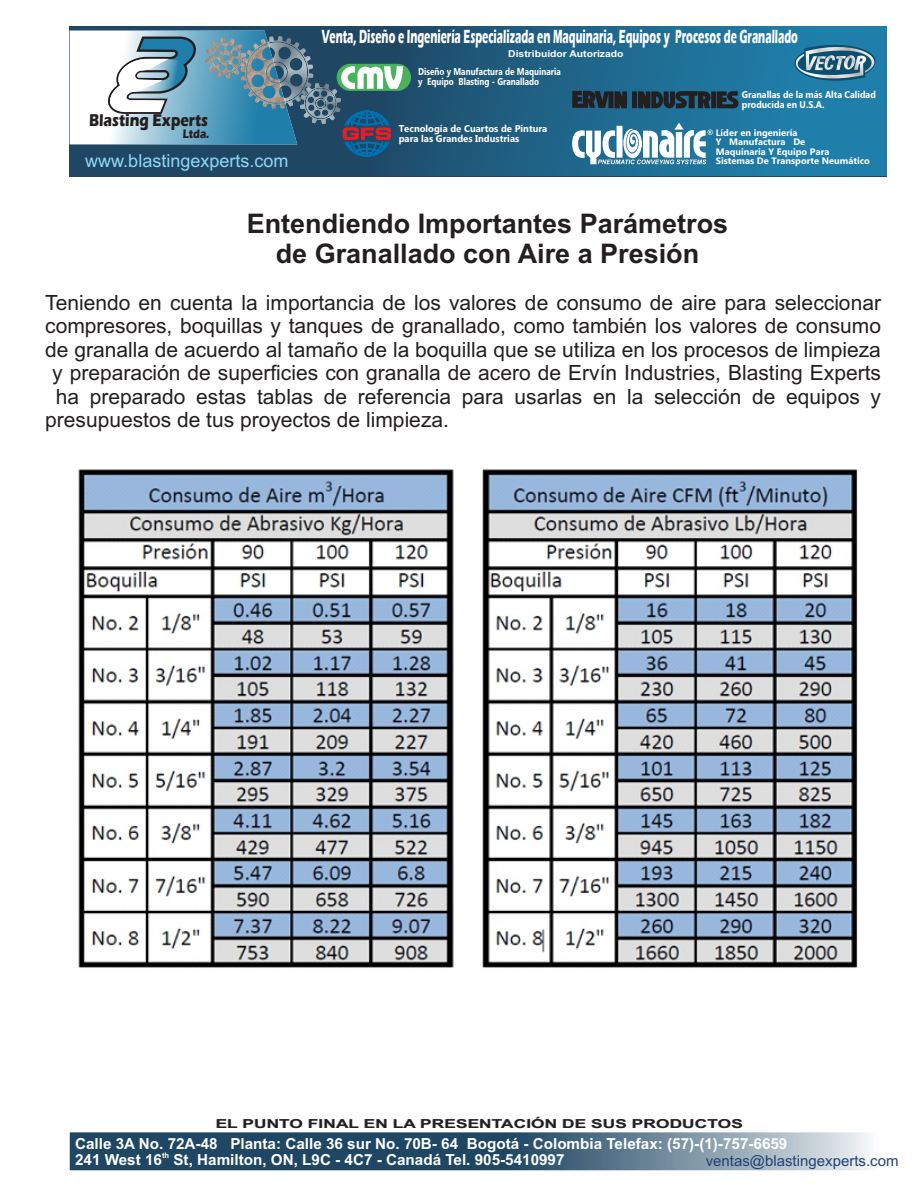
<style>
.page{position:relative;width:918px;height:1188px;background:#fff}
.page>*{position:absolute;margin:0;border:0;box-sizing:border-box;transform-origin:0 0}
.t1{font:700 27px/30.2px "Arial";color:#231f20;text-align:center}
.t2{font:21px "Arial";color:#231f20}
.t3{font:700 19.65px "Eras ITC";color:#fff;scale:.53 1}
.t4{font:18px "Arial";color:#8ed8f8}
.t5{font:700 17.7px "Eras ITC";color:#231f20;scale:.81 1}
.t6{font:700 15.3px "Arial";color:#fff}
.t7{font:15px "Arial";color:#234274}
.t8{font:700 12.75px "Eras ITC";color:#231f20;scale:.81 1}
.t9{font:700 12.45px "Arial";color:#231f20;scale:1.41 1}
.t10{font:700 9.9px "Ebrima";color:#fff;scale:.82 1}
.t11{font:700 9.9px "Ebrima";color:#fff}
.t12{font:700 9.9px "Ebrima";color:#fff;scale:.91 1}
.t13{font:700 9.45px "Arial";color:#fff;scale:1.09 1}
.t14{font:700 9.3px/9.3px "Ebrima";color:#fff}
.t15{font:700 7.65px "Arial";color:#fff}
.t16{font:700 6.75px "Arial";color:#005e9e}
.s1{color:#bcbec0}
</style>
<div class="page">
<div style="left:70px;top:26px;width:817px;height:150px;background:#1f4763"></div>
<div style="left:373px;top:26px;width:514px;height:150px;background:linear-gradient(to right,#1f4d6a,#2087b4)"></div>
<svg style="left:572px;top:91px;width:167px;height:17px;background:#21313b"></svg>
<svg style="left:572px;top:123px;width:141px;height:41px;background:#8ab4c8"></svg>
<div style="left:337px;top:64px;width:74px;height:27px;background:#4ab15d;border-radius:14px"></div>
<svg style="left:70px;top:30px;width:333px;height:126px"></svg>
<svg style="left:776px;top:37px;width:111px;height:52px;background:#3b83a4"></svg>
<svg style="left:70px;top:1132px;width:800px;height:38px;background:#4d6d83"></svg>
<img style="left:78px;top:469px;width:780px;height:499px">
<p class="t3" style="left:322px;top:29px;width:900px">Venta, Diseño e Ingeniería Especializada en Maquinaria, Equipos y Procesos de Granallado</p>
<p class="t13" style="left:508px;top:50px;width:107px">Distribuidor Autorizado</p>
<p class="t10" style="left:418px;top:67px;width:175px">Diseño y Manufactura de Maquinaria</p>
<p class="t10" style="left:418px;top:77px;width:149px">y Equipo Blasting - Granallado</p>
<p class="t12" style="left:742px;top:91px;width:149px">Granallas de la más Alta Calidad</p>
<p class="t12" style="left:742px;top:101px;width:93px">producida en U.S.A.</p>
<p class="t5" style="left:89px;top:114px;width:148px">Blasting Experts</p>
<p class="t8" style="left:183px;top:129px;width:34px">Ltda.</p>
<p class="t11" style="left:399px;top:124px;width:150px">Tecnología de Cuartos de Pintura</p>
<p class="t14" style="left:716px;top:129px;width:115px">Líder en ingeniería<br>Y Manufactura De<br>Maquinaria Y Equipo Para</p>
<p class="t11" style="left:399px;top:134px;width:122px">para las Grandes Industrias</p>
<p class="t16" style="left:392px;top:135px;width:6px">®</p>
<p class="t4" style="left:85px;top:154px;width:205px">www.blastingexperts.com</p>
<p class="t14" style="left:716px;top:157px;width:156px">Sistemas De Transporte Neumático</p>
<p class="t1" style="left:247px;top:211px;width:483px">Entendiendo Importantes Parámetros de Granallado con Aire a Presión</p>
<p class="t2" style="left:45px;top:295px;width:837px">Teniendo en cuenta la importancia de los valores de consumo de aire para seleccionar</p>
<p class="t2" style="left:45px;top:318px;width:837px">compresores, boquillas y tanques de granallado, como también los valores de consumo</p>
<p class="t2" style="left:45px;top:341px;width:837px">de granalla de acuerdo al tamaño de la boquilla que se utiliza en los procesos de limpieza</p>
<p class="t2" style="left:52px;top:365px;width:830px">y preparación de superficies con granalla de acero de Ervín Industries, Blasting Experts</p>
<p class="t2" style="left:56px;top:388px;width:827px">ha preparado estas tablas de referencia para usarlas en la selección de equipos y</p>
<p class="t2" style="left:45px;top:412px;width:405px">presupuestos de tus proyectos de limpieza.</p>
<p class="t9" style="left:215px;top:1119px;width:375px"><span class="s1">EL PUNT</span>O FINAL <span class="s1">EN LA</span> PRESENTACIÓN DE SUS PRODUCT<span class="s1">OS</span></p>
<p class="t6" style="left:75px;top:1137px;width:714px">Calle 3A No. 72A-48 Planta: Calle 36 sur No. 70B- 64 Bogotá - Colombia Telefax: (57)-(1)-757-6659</p>
<p class="t15" style="left:162px;top:1152px;width:9px">th</p>
<p class="t6" style="left:75px;top:1154px;width:491px">241 West 16 St, Hamilton, ON, L9C - 4C7 - Canadá Tel. 905-5410997</p>
<p class="t7" style="left:706px;top:1155px;width:194px">ventas@blastingexperts.com</p>
</div>
